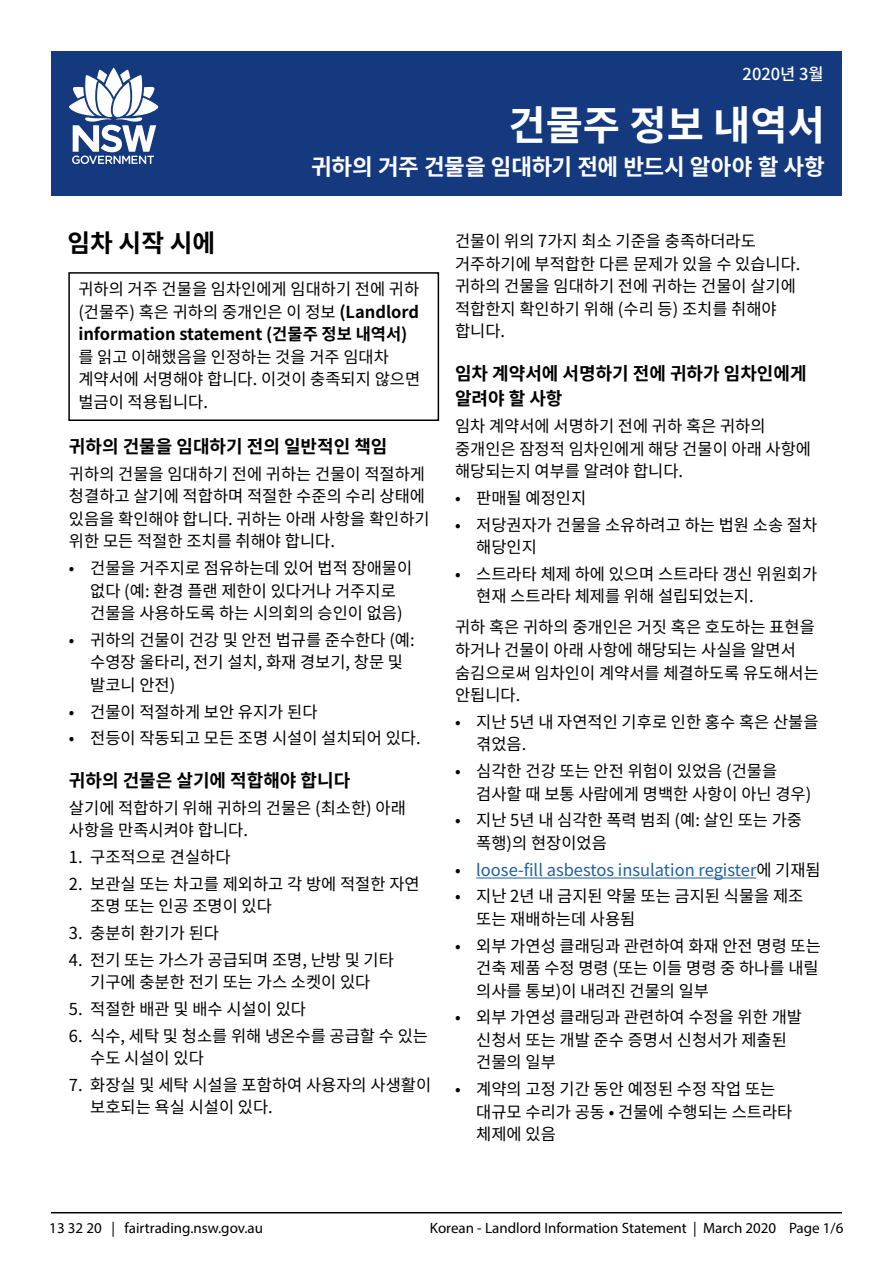
<style>
.page{position:relative;width:893px;height:1263px;background:#fff}
.page>*{position:absolute;margin:0;border:0;box-sizing:border-box;transform-origin:0 0}
.Form_hd_1{font:700 40.5px "Noto Sans CJ Kkr";color:#fff}
.Hd_1{font:700 24.75px "Noto Sans CJ Kkr";color:#000}
.Form_hd_2{font:700 22.5px "Noto Sans CJ Kkr";letter-spacing:-.01em;color:#fff}
.Hd_2{font:700 18px/25.5px "Noto Sans CJ Kkr";color:#000}
.Body_text{font:16.5px/22.5px "Noto Sans CJ Kkr";color:#000}
.Body_before_bullet{font:16.5px/22.5px "Noto Sans CJ Kkr";color:#000}
.t1{font:16.5px "Noto Sans CJ Kkr";color:#215e9e}
.Body_text-2{font:500 16.5px "Noto Sans CJ Kkr";color:#fff}
.t2{font:15px "Myriad Pro";color:#000}
.s1{font-weight:700}
.s2{color:#000}
</style>
<div class="page">
<hr style="left:51px;top:1212px;width:791px;height:1px;background:#000">
<div style="left:52px;top:51px;width:790px;height:145px;background:#15397f"></div>
<hr style="left:476px;top:877px;width:280px;height:1px;background:#215e9e">
<div style="left:68px;top:272px;width:371px;height:149px;border:2px solid #000"></div>
<svg style="left:69px;top:68px;width:89px;height:96px"></svg>
<p class="Body_text-2" style="left:743px;top:65px;width:83px">2020년 3월</p>
<p class="Form_hd_1" style="left:508px;top:102px;width:318px">건물주 정보 내역서</p>
<p class="Form_hd_2" style="left:311px;top:155px;width:515px">귀하의 거주 건물을 임대하기 전에 반드시 알아야 할 사항</p>
<p class="Hd_1" style="left:67px;top:228px;width:149px">임차 시작 시에</p>
<p class="Body_text" style="left:78px;top:278px;width:343px">귀하의 거주 건물을 임차인에게 임대하기 전에 귀하 (건물주) 혹은 귀하의 중개인은 이 정보 <span class="s1">(Landlord information statement (건물주 정보 내역서) </span>를 읽고 이해했음을 인정하는 것을 거주 임대차 계약서에 서명해야 합니다. 이것이 충족되지 않으면 벌금이 적용됩니다.</p>
<p class="Hd_2" style="left:69px;top:434px;width:320px">귀하의 건물을 임대하기 전의 일반적인 책임</p>
<p class="Body_before_bullet" style="left:69px;top:463px;width:362px">귀하의 건물을 임대하기 전에 귀하는 건물이 적절하게 청결하고 살기에 적합하며 적절한 수준의 수리 상태에 있음을 확인해야 합니다. 귀하는 아래 사항을 확인하기 위한 모든 적절한 조치를 취해야 합니다.</p>
<p class="Body_text" style="left:90px;top:557px;width:324px;text-indent:-21px">• 건물을 거주지로 점유하는데 있어 법적 장애물이 없다 (예: 환경 플랜 제한이 있다거나 거주지로 건물을 사용하도록 하는 시의회의 승인이 없음)</p>
<p class="Body_text" style="left:90px;top:629px;width:326px;text-indent:-21px">• 귀하의 건물이 건강 및 안전 법규를 준수한다 (예: 수영장 울타리, 전기 설치, 화재 경보기, 창문 및 발코니 안전)</p>
<p class="Body_text" style="left:69px;top:701px;width:250px">• 건물이 적절하게 보안 유지가 된다</p>
<p class="Body_text" style="left:69px;top:727px;width:353px">• 전등이 작동되고 모든 조명 시설이 설치되어 있다.</p>
<p class="Hd_2" style="left:69px;top:768px;width:283px">귀하의 건물은 살기에 적합해야 합니다</p>
<p class="Body_before_bullet" style="left:69px;top:797px;width:338px">살기에 적합하기 위해 귀하의 건물은 (최소한) 아래 사항을 만족시켜야 합니다.</p>
<p class="Body_text" style="left:69px;top:846px;width:163px">1. 구조적으로 견실하다</p>
<p class="Body_text" style="left:90px;top:873px;width:331px;text-indent:-21px">2. 보관실 또는 차고를 제외하고 각 방에 적절한 자연 조명 또는 인공 조명이 있다</p>
<p class="Body_text" style="left:69px;top:922px;width:152px">3. 충분히 환기가 된다</p>
<p class="Body_text" style="left:69px;top:949px;width:326px;text-align:center">4. 전기 또는 가스가 공급되며 조명, 난방 및 기타 기구에 충분한 전기 또는 가스 소켓이 있다</p>
<p class="Body_text" style="left:69px;top:998px;width:239px">5. 적절한 배관 및 배수 시설이 있다</p>
<p class="Body_text" style="left:90px;top:1025px;width:339px;text-indent:-21px">6. 식수, 세탁 및 청소를 위해 냉온수를 공급할 수 있는 수도 시설이 있다</p>
<p class="Body_text" style="left:90px;top:1074px;width:342px;text-indent:-21px">7. 화장실 및 세탁 시설을 포함하여 사용자의 사생활이 보호되는 욕실 시설이 있다.</p>
<p class="Body_text" style="left:455px;top:230px;width:347px">건물이 위의 7가지 최소 기준을 충족하더라도 거주하기에 부적합한 다른 문제가 있을 수 있습니다. 귀하의 건물을 임대하기 전에 귀하는 건물이 살기에 적합한지 확인하기 위해 (수리 등) 조치를 취해야 합니다.</p>
<p class="Hd_2" style="left:455px;top:361px;width:353px">임차 계약서에 서명하기 전에 귀하가 임차인에게 알려야 할 사항</p>
<p class="Body_before_bullet" style="left:455px;top:415px;width:358px">임차 계약서에 서명하기 전에 귀하 혹은 귀하의 중개인은 잠정적 임차인에게 해당 건물이 아래 사항에 해당되는지 여부를 알려야 합니다.</p>
<p class="Body_text" style="left:455px;top:487px;width:133px">• 판매될 예정인지</p>
<p class="Body_text" style="left:476px;top:514px;width:342px;text-indent:-21px">• 저당권자가 건물을 소유하려고 하는 법원 소송 절차 해당인지</p>
<p class="Body_text" style="left:476px;top:563px;width:342px;text-indent:-21px">• 스트라타 체제 하에 있으며 스트라타 갱신 위원회가 현재 스트라타 체제를 위해 설립되었는지.</p>
<p class="Body_before_bullet" style="left:455px;top:616px;width:365px">귀하 혹은 귀하의 중개인은 거짓 혹은 호도하는 표현을 하거나 건물이 아래 사항에 해당되는 사실을 알면서 숨김으로써 임차인이 계약서를 체결하도록 유도해서는 안됩니다.</p>
<p class="Body_text" style="left:476px;top:711px;width:344px;text-indent:-21px">• 지난 5년 내 자연적인 기후로 인한 홍수 혹은 산불을 겪었음.</p>
<p class="Body_text" style="left:476px;top:760px;width:337px;text-indent:-21px">• 심각한 건강 또는 안전 위험이 있었음 (건물을 검사할 때 보통 사람에게 명백한 사항이 아닌 경우)</p>
<p class="Body_text" style="left:476px;top:809px;width:327px;text-indent:-21px">• 지난 5년 내 심각한 폭력 범죄 (예: 살인 또는 가중 폭행)의 현장이었음</p>
<p class="t1" style="left:455px;top:860px;width:367px"><span class="s2">•</span> loose-fill asbestos insulation register<span class="s2">에 기재됨</span></p>
<p class="Body_text" style="left:476px;top:885px;width:329px;text-indent:-21px">• 지난 2년 내 금지된 약물 또는 금지된 식물을 제조 또는 재배하는데 사용됨</p>
<p class="Body_text" style="left:476px;top:934px;width:346px;text-indent:-21px">• 외부 가연성 클래딩과 관련하여 화재 안전 명령 또는 건축 제품 수정 명령 (또는 이들 명령 중 하나를 내릴 의사를 통보)이 내려진 건물의 일부</p>
<p class="Body_text" style="left:476px;top:1006px;width:327px;text-indent:-21px">• 외부 가연성 클래딩과 관련하여 수정을 위한 개발 신청서 또는 개발 준수 증명서 신청서가 제출된 건물의 일부</p>
<p class="Body_text" style="left:476px;top:1078px;width:318px;text-indent:-21px">• 계약의 고정 기간 동안 예정된 수정 작업 또는 대규모 수리가 공동 • 건물에 수행되는 스트라타 체제에 있음</p>
<p class="t2" style="left:49px;top:1218px;width:215px">13 32 20 | fairtrading.nsw.gov.au</p>
<p class="t2" style="left:430px;top:1219px;width:415px">Korean - Landlord Information Statement | March 2020 Page 1/6</p>
</div>
